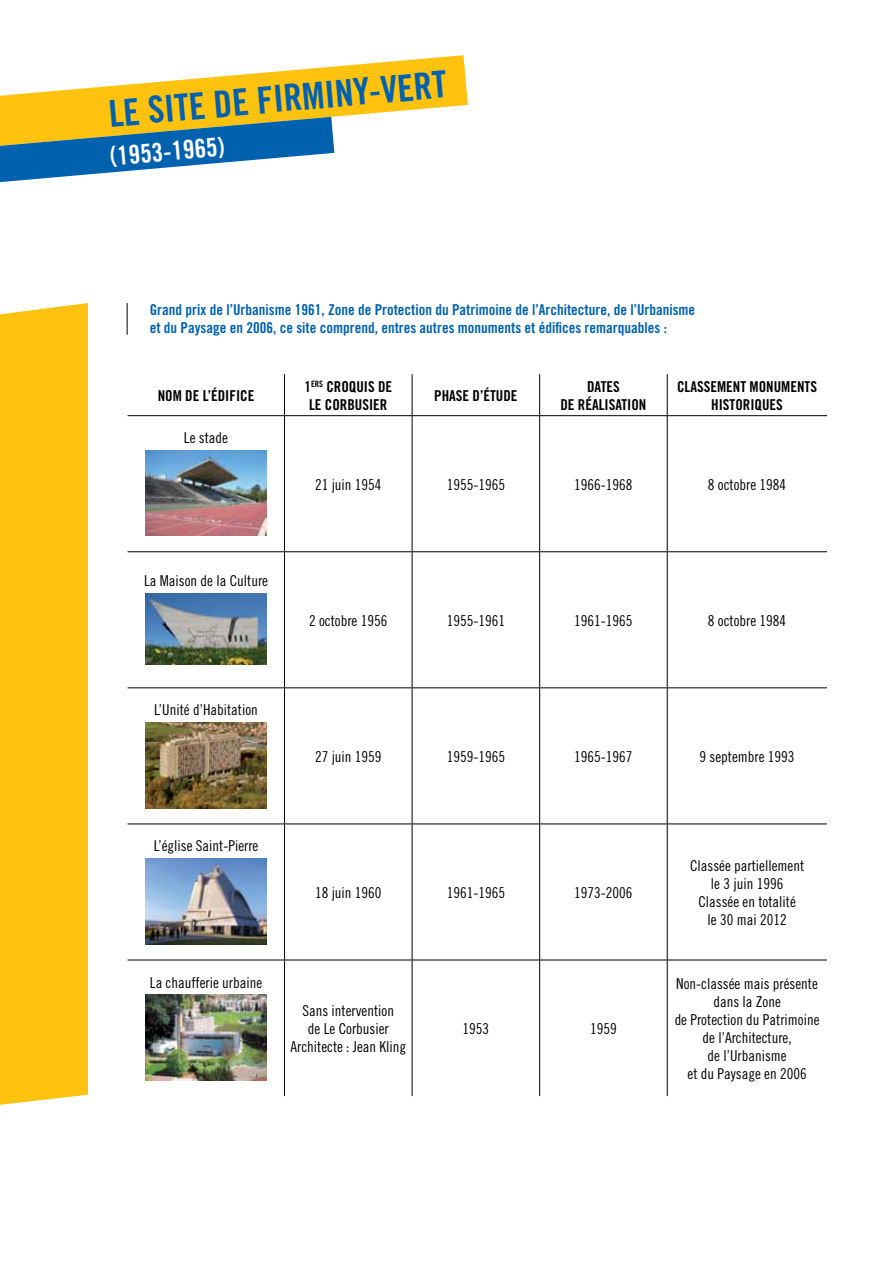
<style>
.page{position:relative;width:893px;height:1263px;background:#fff}
.page>*{position:absolute;margin:0;border:0;box-sizing:border-box;transform-origin:0 0}
.t1{font:37.05px "Trade Gothic Bold Cond Twenty";color:#0061af}
.t2{font:25.95px "Trade Gothic Bold Cond Twenty";color:#fff}
.t3{font:15px/18px "Trade Gothic Cond Eighteen";color:#000;text-align:center}
.t4{font:15px/18px "Trade Gothic Bold Cond Twenty";color:#0061af}
.t5{font:15px/18px "Trade Gothic Bold Cond Twenty";color:#000}
</style>
<div class="page">
<svg style="left:0;top:55px;width:468px;height:127px"></svg>
<svg style="left:128px;top:824px;width:699px;height:136px"></svg>
<hr style="left:284px;top:374px;width:1px;height:41px;background:#000">
<hr style="left:412px;top:374px;width:1px;height:41px;background:#000">
<hr style="left:539px;top:374px;width:1px;height:41px;background:#000">
<hr style="left:667px;top:374px;width:1px;height:41px;background:#000">
<hr style="left:128px;top:823px;width:157px;height:1px;background:#000">
<hr style="left:285px;top:823px;width:127px;height:1px;background:#000">
<hr style="left:284px;top:824px;width:1px;height:136px;background:#000">
<hr style="left:412px;top:823px;width:128px;height:1px;background:#000">
<hr style="left:412px;top:824px;width:1px;height:136px;background:#000">
<hr style="left:540px;top:823px;width:127px;height:1px;background:#000">
<hr style="left:539px;top:824px;width:1px;height:136px;background:#000">
<hr style="left:667px;top:823px;width:160px;height:1px;background:#000">
<hr style="left:667px;top:824px;width:1px;height:136px;background:#000">
<hr style="left:284px;top:416px;width:1px;height:135px;background:#000">
<hr style="left:412px;top:416px;width:1px;height:135px;background:#000">
<hr style="left:539px;top:416px;width:1px;height:135px;background:#000">
<hr style="left:667px;top:416px;width:1px;height:135px;background:#000">
<hr style="left:284px;top:552px;width:1px;height:135px;background:#000">
<hr style="left:412px;top:552px;width:1px;height:135px;background:#000">
<hr style="left:539px;top:552px;width:1px;height:135px;background:#000">
<hr style="left:667px;top:552px;width:1px;height:135px;background:#000">
<hr style="left:128px;top:687px;width:157px;height:1px;background:#000">
<hr style="left:285px;top:687px;width:127px;height:1px;background:#000">
<hr style="left:284px;top:688px;width:1px;height:135px;background:#000">
<hr style="left:412px;top:687px;width:128px;height:1px;background:#000">
<hr style="left:412px;top:688px;width:1px;height:135px;background:#000">
<hr style="left:540px;top:687px;width:127px;height:1px;background:#000">
<hr style="left:539px;top:688px;width:1px;height:135px;background:#000">
<hr style="left:667px;top:687px;width:160px;height:1px;background:#000">
<hr style="left:667px;top:688px;width:1px;height:135px;background:#000">
<hr style="left:284px;top:960px;width:1px;height:136px;background:#000">
<hr style="left:412px;top:960px;width:1px;height:136px;background:#000">
<hr style="left:539px;top:960px;width:1px;height:136px;background:#000">
<hr style="left:667px;top:960px;width:1px;height:136px;background:#000">
<hr style="left:128px;top:415px;width:157px;height:1px;background:#000">
<hr style="left:128px;top:551px;width:157px;height:1px;background:#000">
<hr style="left:128px;top:960px;width:157px;height:1px;background:#000">
<hr style="left:285px;top:415px;width:127px;height:1px;background:#000">
<hr style="left:285px;top:551px;width:127px;height:1px;background:#000">
<hr style="left:285px;top:960px;width:127px;height:1px;background:#000">
<hr style="left:412px;top:415px;width:128px;height:1px;background:#000">
<hr style="left:412px;top:551px;width:128px;height:1px;background:#000">
<hr style="left:412px;top:960px;width:128px;height:1px;background:#000">
<hr style="left:540px;top:415px;width:127px;height:1px;background:#000">
<hr style="left:667px;top:415px;width:160px;height:1px;background:#000">
<hr style="left:540px;top:551px;width:127px;height:1px;background:#000">
<hr style="left:667px;top:551px;width:160px;height:1px;background:#000">
<hr style="left:540px;top:960px;width:127px;height:1px;background:#000">
<hr style="left:667px;top:960px;width:160px;height:1px;background:#000">
<img style="left:146px;top:450px;width:120px;height:86px">
<img style="left:146px;top:594px;width:120px;height:70px">
<img style="left:146px;top:723px;width:120px;height:85px">
<img style="left:146px;top:859px;width:120px;height:85px">
<img style="left:146px;top:995px;width:120px;height:85px">
<hr style="left:127px;top:303px;width:1px;height:32px;background:#000">
<div style="left:0;top:303px;width:88px;height:802px;background:#ffc20e"></div>
<h1 class="t1" style="left:107px;top:91px;width:340px;rotate:-5deg">LE SITE DE FIRMINY-VERT</h1>
<h2 class="t2" style="left:109px;top:140px;width:116px;rotate:-5deg">(1953-1965)</h2>
<p class="t4" style="left:150px;top:300px;width:547px">Grand prix de l’Urbanisme 1961, Zone de Protection du Patrimoine de l’Architecture, de l’Urbanisme et du Paysage en 2006, ce site comprend, entres autres monuments et édifices remarquables :</p>
<p class="t5" style="left:158px;top:386px;width:97px">Nom de l’édifice</p>
<p class="t5" style="left:309px;top:377px;width:77px;text-indent:-5px">1<sup>ers</sup> croquis de<br>Le Corbusier</p>
<p class="t5" style="left:434px;top:386px;width:77px">Phase d’étude</p>
<p class="t5" style="left:560px;top:377px;width:86px;text-indent:27px">Dates<br>de réalisati on</p>
<p class="t5" style="left:677px;top:377px;width:28px">Classement</p>
<p class="t5" style="left:711px;top:377px;width:78px;text-indent:38px">Monuments<br>Historiques</p>
<p class="t3" style="left:184px;top:429px;width:46px">Le stade</p>
<p class="t3" style="left:315px;top:475px;width:68px">21 juin 1954</p>
<p class="t3" style="left:447px;top:475px;width:60px">1955-1965</p>
<p class="t3" style="left:574px;top:475px;width:60px">1966-1968</p>
<p class="t3" style="left:708px;top:475px;width:80px">8 octobre 1984</p>
<p class="t3" style="left:144px;top:572px;width:126px">La Maison de la Culture</p>
<p class="t3" style="left:309px;top:611px;width:80px">2 octobre 1956</p>
<p class="t3" style="left:447px;top:611px;width:60px">1955-1961</p>
<p class="t3" style="left:574px;top:611px;width:60px">1961-1965</p>
<p class="t3" style="left:708px;top:611px;width:80px">8 octobre 1984</p>
<p class="t3" style="left:154px;top:701px;width:105px">L’Unité d’Habitation</p>
<p class="t3" style="left:315px;top:747px;width:68px">27 juin 1959</p>
<p class="t3" style="left:447px;top:747px;width:60px">1959-1965</p>
<p class="t3" style="left:574px;top:747px;width:60px">1965-1967</p>
<p class="t3" style="left:700px;top:747px;width:96px">9 septembre 1993</p>
<p class="t3" style="left:154px;top:837px;width:106px">L’église Saint-Pierre</p>
<p class="t3" style="left:315px;top:883px;width:68px">18 juin 1960</p>
<p class="t3" style="left:447px;top:883px;width:60px">1961-1965</p>
<p class="t3" style="left:574px;top:883px;width:60px">1973-2006</p>
<p class="t3" style="left:150px;top:973px;width:114px">La chaufferie urbaine</p>
<p class="t3" style="left:291px;top:1001px;width:117px">Sans intervention<br>de Le Corbusier<br>Architecte : Jean Kling</p>
<p class="t3" style="left:463px;top:1019px;width:28px">1953</p>
<p class="t3" style="left:590px;top:1019px;width:28px">1959</p>
<p class="t3" style="left:690px;top:856px;width:116px">Classée partiellement le 3 juin 1996<br>Classée en totalité<br>le 30 mai 2012</p>
<p class="t3" style="left:675px;top:974px;width:146px">Non-classée mais présente dans la Zone<br>de Protection du Patrimoine de l’Architecture,<br>de l’Urbanisme<br>et du Paysage en 2006</p>
</div>
